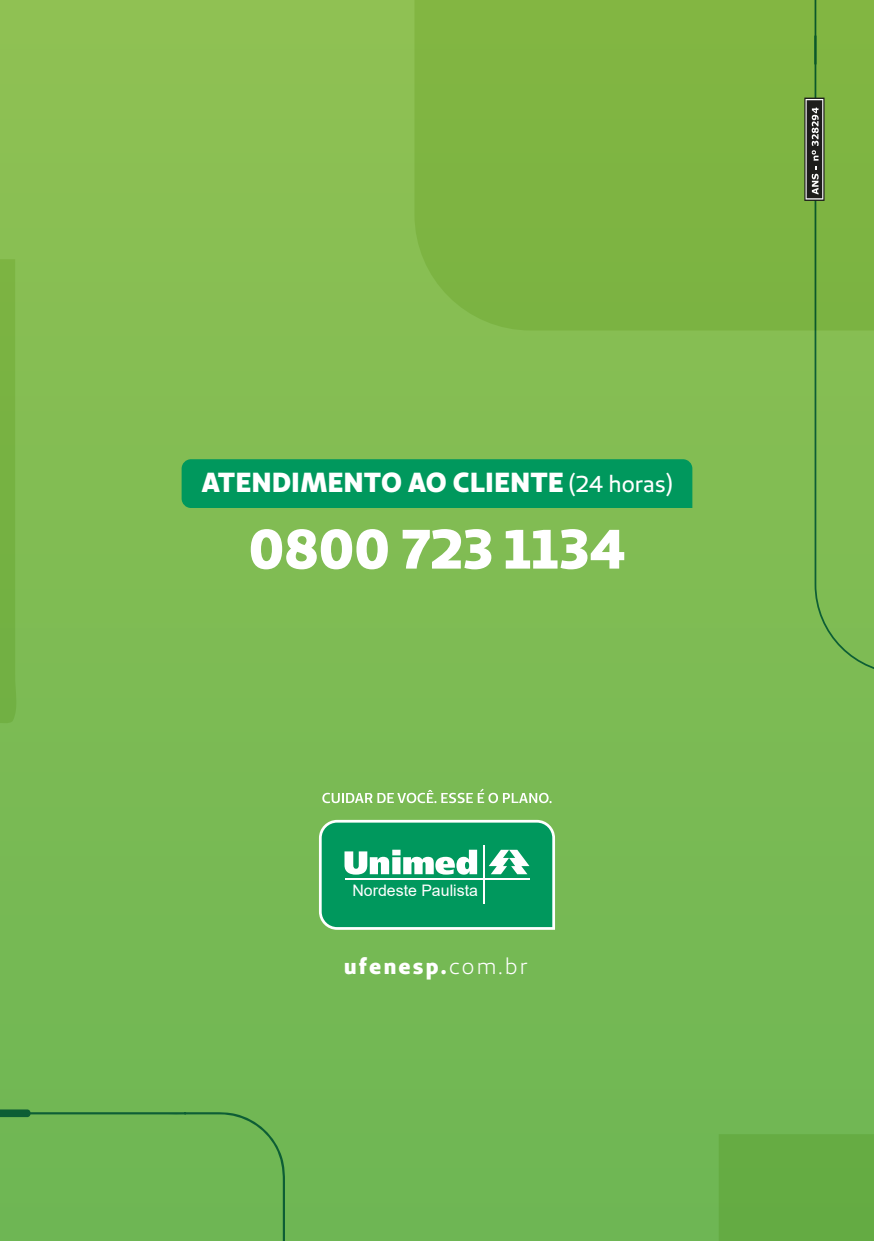
<style>
.page{position:relative;width:874px;height:1241px;background:#fff}
.page>*{position:absolute;margin:0;border:0;box-sizing:border-box;transform-origin:0 0}
.t1{font:700 55.3px "Unimed Sans 2020 Extra";color:#fff}
.t2{font:700 27.47px "Unimed Sans 2020 Extra";color:#fff}
.t3{font:700 22.05px "Unimed Sans 2020 Extra";letter-spacing:.1em;color:#fff}
.t4{font:15.92px "Arial";color:#fff}
.s1{font-family:"Unimed Sans 2020 Regular";font-weight:400;font-size:22.93px}
.s2{font-family:"Unimed Sans 2020 Book";font-weight:400}
</style>
<div class="page">
<div style="left:0;top:0;width:873px;height:1240px;background:linear-gradient(to bottom,#90c153,#6eb654)"></div>
<div style="left:414px;top:0;width:389px;height:330px;background:#7eb542"></div>
<div style="left:718px;top:1133px;width:155px;height:107px;background:#65ac43"></div>
<div style="left:0;top:259px;width:16px;height:464px;background:#77b242"></div>
<div style="left:0;top:1109px;width:285px;height:131px;background:#6fb754"></div>
<div style="left:181px;top:459px;width:511px;height:49px;background:#00985d"></div>
<svg style="left:319px;top:819px;width:235px;height:110px;background:#2da978"></svg>
<hr style="left:344px;top:878px;width:185px;height:1px;background:#fff">
<svg style="left:322px;top:788px;width:229px;height:15px;background:#9bcb7f"></svg>
<svg style="left:803px;top:0;width:70px;height:675px;background:#7bb24a"></svg>
<p class="t2" style="left:201px;top:463px;width:472px">ATENDIMENTO AO CLIENTE <span class="s1">(24 horas)</span></p>
<h1 class="t1" style="left:248px;top:512px;width:378px">0800 723 1134</h1>
<p class="t4" style="left:352px;top:879px;width:127px">Nordeste Paulista</p>
<p class="t3" style="left:344px;top:951px;width:185px">ufenesp.<span class="s2">com.br</span></p>
</div>
